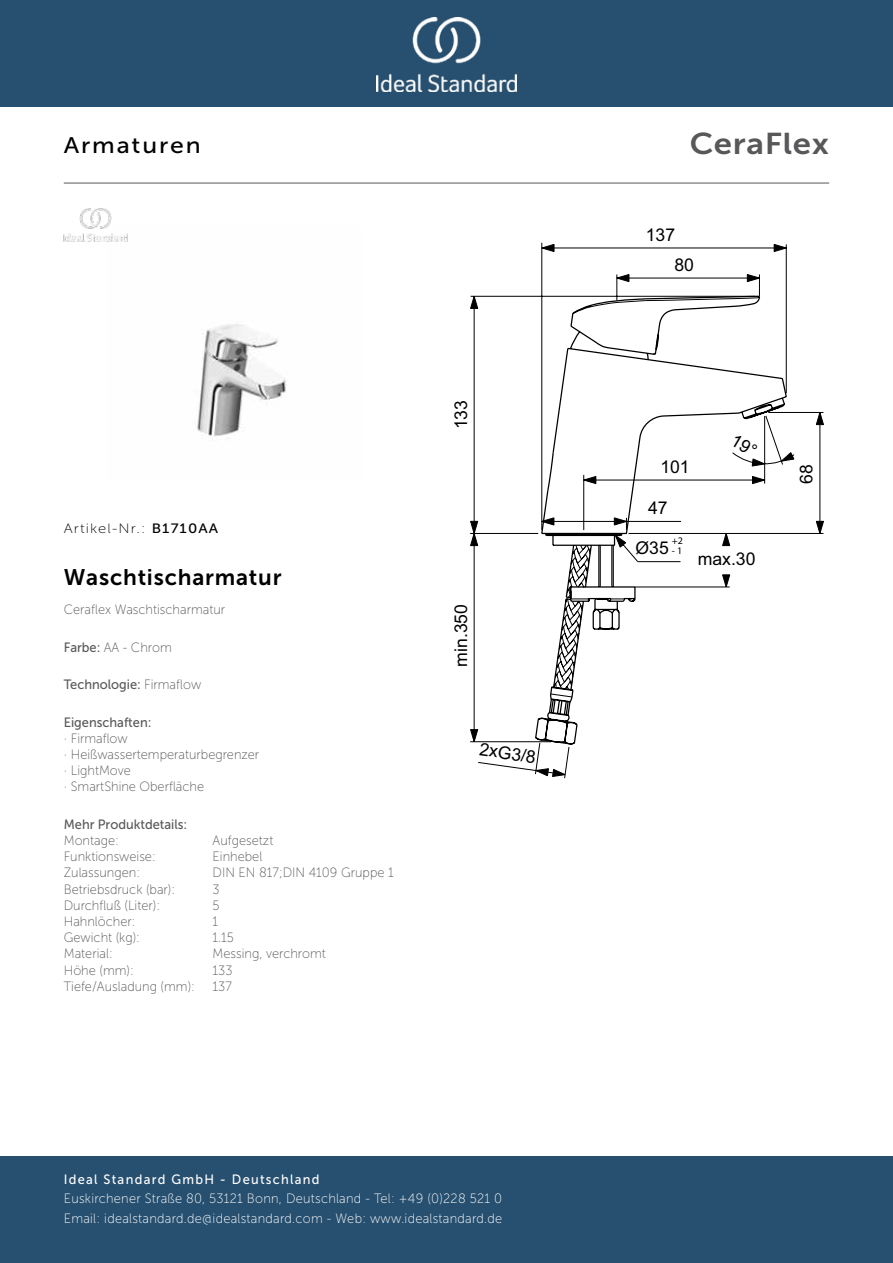
<style>
.page{position:relative;width:893px;height:1263px;background:#fff}
.page>*{position:absolute;margin:0;border:0;box-sizing:border-box;transform-origin:0 0}
._001_Produkttyp{font:30px "Museo Sans 700";letter-spacing:.02em;color:#58585a;scale:1.1 1}
.t1{font:22.5px "Museo Sans 700";letter-spacing:.035em;color:#000}
.t2{font:22.5px "Museo Sans 500";letter-spacing:.075em;color:#000;scale:1.1 1}
.t3{font:17.55px "Arial";color:#000}
.t4{font:13.5px/19.5px "Museo Sans 100";letter-spacing:.02em;color:#fff;scale:.95 1}
.Features{font:13.5px/16.2px "Museo Sans 100";color:#58585a;scale:.95 1}
.Technology{font:13.5px "Museo Sans 500";color:#58585a;scale:.95 1}
.Accreditations{font:13.5px "Museo Sans 100";color:#58585a;scale:.95 1}
.t5{font:13.5px "Museo Sans 500";letter-spacing:.1em;color:#fff;scale:.95 1}
.Material{font:13.5px "Museo Sans 100";color:#58585a;scale:.95 1}
.Marketing_Descriptio{font:13.5px "Museo Sans 100";color:#58585a;scale:.95 1}
.Operation_Type{font:13.5px "Museo Sans 100";color:#58585a;scale:.95 1}
.Depth__mm{font:13.5px "Museo Sans 100";color:#58585a;scale:.95 1}
.Operation_Pressure{font:13.5px "Museo Sans 100";color:#58585a;scale:.95 1}
.t6{font:13.5px "Museo Sans 100";letter-spacing:.075em;color:#000;scale:1.1 1}
.Mounting{font:13.5px "Museo Sans 100";color:#58585a;scale:.95 1}
.Flow_Rate__litre{font:13.5px "Museo Sans 100";color:#58585a;scale:.95 1}
.Net_Weight__kg{font:13.5px "Museo Sans 100";color:#58585a;scale:.95 1}
.Colour{font:13.5px "Museo Sans 100";color:#58585a;scale:.95 1}
.Tap_Holes{font:13.5px "Museo Sans 100";color:#58585a;scale:.95 1}
.Height__mm{font:13.5px "Museo Sans 100";color:#58585a;scale:.95 1}
.t7{font:10.05px "Myriad Pro";color:#000}
.s1{font-family:"Museo Sans 500"}
.s2{font-family:"Museo Sans 100"}
</style>
<div class="page">
<div style="left:0;top:1157px;width:893px;height:106px;background:#275070"></div>
<div style="left:0;top:0;width:893px;height:107px;background:#275070"></div>
<img style="left:376px;top:18px;width:141px;height:73px">
<hr style="left:64px;top:183px;width:765px;height:1px;background:#58585a">
<img style="left:197px;top:324px;width:89px;height:116px">
<svg style="left:470px;top:242px;width:354px;height:536px"></svg>
<svg style="left:541px;top:451px;width:98px;height:239px"></svg>
<hr style="left:638px;top:561px;width:42px;height:1px;background:#000">
<img style="left:64px;top:208px;width:64px;height:34px">
<svg style="left:731px;top:434px;width:34px;height:33px"></svg>
<p class="t2" style="left:64px;top:133px;width:126px">Armaturen</p>
<p class="_001_Produkttyp" style="left:690px;top:127px;width:128px">CeraFlex</p>
<p class="t3" style="left:646px;top:223px;width:31px">137</p>
<p class="t6" style="left:64px;top:521px;width:142px">Artikel-Nr.: <span class="s1">B1710AA</span></p>
<p class="t1" style="left:64px;top:565px;width:219px">Waschtischarmatur</p>
<p class="Marketing_Descriptio" style="left:64px;top:602px;width:171px">Ceraflex Waschtischarmatur</p>
<p class="Colour" style="left:64px;top:640px;width:115px"><span class="s1">Farbe:</span> AA - Chrom</p>
<p class="Technology" style="left:64px;top:677px;width:146px">Technologie: <span class="s2">Firmaflow</span></p>
<p class="Features" style="left:64px;top:714px;width:207px"><span class="s1">Eigenschaften:<br></span>· Firmaflow<br>· Heißwassertemperaturbegrenzer · LightMove<br>· SmartShine Oberfläche</p>
<p class="Technology" style="left:64px;top:817px;width:132px">Mehr Produktdetails:</p>
<p class="Mounting" style="left:64px;top:833px;width:60px">Montage:</p>
<p class="Mounting" style="left:213px;top:833px;width:65px">Aufgesetzt</p>
<p class="Operation_Type" style="left:64px;top:849px;width:98px">Funktionsweise:</p>
<p class="Operation_Type" style="left:213px;top:849px;width:54px">Einhebel</p>
<p class="Accreditations" style="left:64px;top:866px;width:82px">Zulassungen:</p>
<p class="Accreditations" style="left:213px;top:866px;width:192px">DIN EN 817;DIN 4109 Gruppe 1</p>
<p class="Operation_Pressure" style="left:64px;top:882px;width:119px">Betriebsdruck (bar):</p>
<p class="Operation_Pressure" style="left:213px;top:882px;width:9px">3</p>
<p class="Flow_Rate__litre" style="left:64px;top:898px;width:103px">Durchfluß (Liter):</p>
<p class="Flow_Rate__litre" style="left:213px;top:898px;width:9px">5</p>
<p class="Tap_Holes" style="left:64px;top:914px;width:77px">Hahnlöcher:</p>
<p class="Tap_Holes" style="left:213px;top:914px;width:7px">1</p>
<p class="Net_Weight__kg" style="left:64px;top:930px;width:82px">Gewicht (kg):</p>
<p class="Net_Weight__kg" style="left:213px;top:930px;width:24px">1.15</p>
<p class="Material" style="left:64px;top:947px;width:53px">Material:</p>
<p class="Material" style="left:213px;top:947px;width:121px">Messing, verchromt</p>
<p class="Height__mm" style="left:64px;top:963px;width:75px">Höhe (mm):</p>
<p class="Height__mm" style="left:213px;top:963px;width:22px">133</p>
<p class="Depth__mm" style="left:64px;top:979px;width:140px">Tiefe/Ausladung (mm):</p>
<p class="Depth__mm" style="left:213px;top:979px;width:22px">137</p>
<p class="t3" style="left:449px;top:429px;width:31px;rotate:-90deg">133</p>
<p class="t3" style="left:450px;top:667px;width:64px;rotate:-90deg">min.350</p>
<p class="t3" style="left:481px;top:738px;width:58px;rotate:8deg">2xG3/8</p>
<p class="t5" style="left:64px;top:1172px;width:271px">Ideal Standard GmbH - Deutschland</p>
<p class="t4" style="left:64px;top:1189px;width:463px">Euskirchener Straße 80, 53121 Bonn, Deutschland - Tel: +49 (0)228 521 0<br>Email: idealstandard.de@idealstandard.com - Web: www.idealstandard.de</p>
<p class="t3" style="left:674px;top:253px;width:21px">80</p>
<p class="t3" style="left:660px;top:455px;width:31px">101</p>
<p class="t3" style="left:648px;top:497px;width:21px">47</p>
<p class="t7" style="left:672px;top:534px;width:13px">+2</p>
<p class="t7" style="left:672px;top:544px;width:12px">- 1</p>
<p class="t3" style="left:635px;top:537px;width:35px">Ø35</p>
<p class="t3" style="left:698px;top:547px;width:59px">max.30</p>
<p class="t3" style="left:795px;top:484px;width:21px;rotate:-90deg">68</p>
</div>
